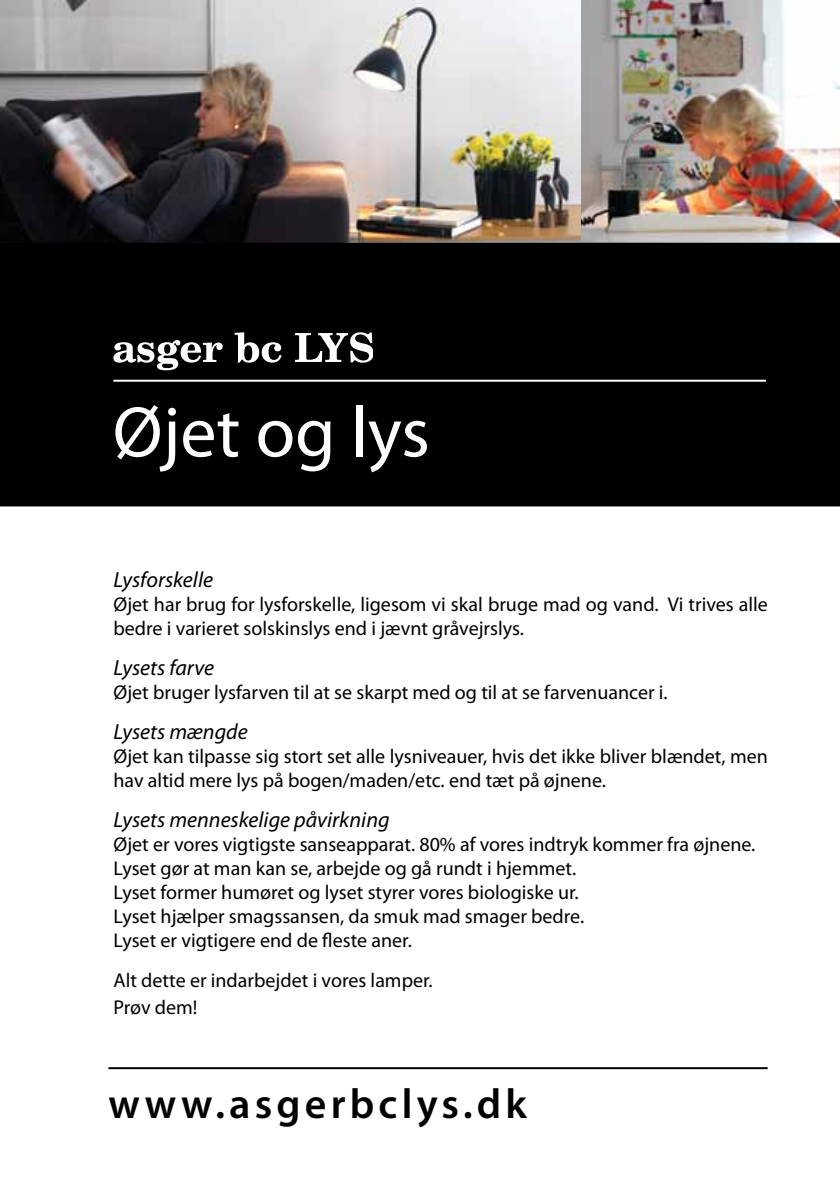
<style>
.page{position:relative;width:840px;height:1191px;background:#fff}
.page>*{position:absolute;margin:0;border:0;box-sizing:border-box;transform-origin:0 0}
.t1{font:72px "Myriad Pro";color:#fff}
.t2{font:600 42px "Myriad Pro";letter-spacing:.1em;color:#000}
.t3{font:italic 22px "Myriad Pro";color:#000}
.t4{font:20px/24px "Myriad Pro";color:#000}
</style>
<div class="page">
<img style="left:581px;top:0;width:258px;height:243px">
<img style="left:0;top:0;width:580px;height:243px">
<div style="left:0;top:243px;width:839px;height:263px;background:#000"></div>
<hr style="left:113px;top:380px;width:652px;height:2px;background:#fff">
<svg style="left:113px;top:340px;width:109px;height:30px"></svg>
<svg style="left:234px;top:332px;width:47px;height:31px"></svg>
<svg style="left:295px;top:332px;width:77px;height:31px"></svg>
<hr style="left:108px;top:1067px;width:659px;height:2px;background:#000">
<h1 class="t1" style="left:113px;top:388px;width:318px">Øjet og lys</h1>
<p class="t3" style="left:113px;top:566px;width:101px">Lysforskelle</p>
<p class="t4" style="left:113px;top:592px;width:655px">Øjet har brug for lysforskelle, ligesom vi skal bruge mad og vand. Vi trives alle bedre i varieret solskinslys end i jævnt gråvejrslys.</p>
<p class="t3" style="left:113px;top:654px;width:102px">Lysets farve</p>
<p class="t4" style="left:113px;top:680px;width:555px">Øjet bruger lysfarven til at se skarpt med og til at se farvenuancer i.</p>
<p class="t3" style="left:113px;top:718px;width:136px">Lysets mængde</p>
<p class="t4" style="left:113px;top:744px;width:655px">Øjet kan tilpasse sig stort set alle lysniveauer, hvis det ikke bliver blændet, men hav altid mere lys på bogen/maden/etc. end tæt på øjnene.</p>
<p class="t3" style="left:113px;top:806px;width:277px">Lysets menneskelige påvirkning</p>
<p class="t4" style="left:113px;top:832px;width:643px">Øjet er vores vigtigste sanseapparat. 80% af vores indtryk kommer fra øjnene.<br>Lyset gør at man kan se, arbejde og gå rundt i hjemmet.<br>Lyset former humøret og lyset styrer vores biologiske ur.<br>Lyset hjælper smagssansen, da smuk mad smager bedre.<br>Lyset er vigtigere end de fleste aner.</p>
<p class="t4" style="left:113px;top:967px;width:320px;line-height:26.4px">Alt dette er indarbejdet i vores lamper.<br>Prøv dem!</p>
<h2 class="t2" style="left:108px;top:1077px;width:419px">www.asgerbclys.dk</h2>
</div>
